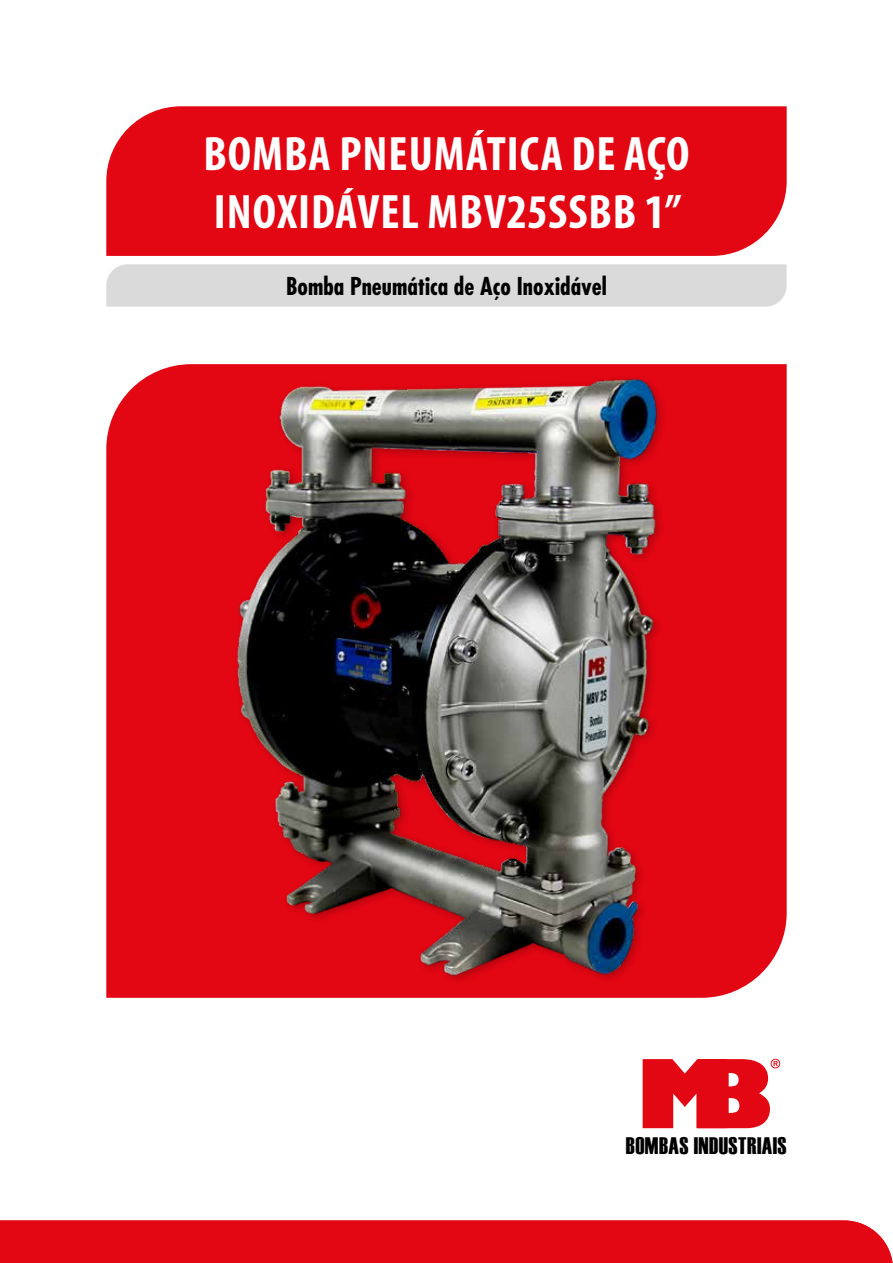
<style>
.page{position:relative;width:893px;height:1263px;background:#fff}
.page>*{position:absolute;margin:0;border:0;box-sizing:border-box;transform-origin:0 0}
.t1{font:700 condensed 48.6px/58.3px "Myriad Pro";letter-spacing:.02em;color:#fff}
.t2{font:700 condensed 24px "Futura Std";color:#000}
.t3{font:23.85px "Haettenschweiler";letter-spacing:.02em;color:#000}
</style>
<div class="page">
<div style="left:0;top:1220px;width:893px;height:43px;background:#e30613"></div>
<svg style="left:643px;top:1059px;width:137px;height:69px"></svg>
<div style="left:106px;top:106px;width:681px;height:150px;background:#e30613"></div>
<div style="left:106px;top:264px;width:681px;height:43px;background:#dadada"></div>
<svg style="left:106px;top:364px;width:681px;height:634px;background:#e41522"></svg>
<img style="left:142px;top:372px;width:609px;height:609px">
<p class="t1" style="left:203px;top:124px;width:488px">BOMBA PNEUMÁTICA DE AÇO<br>INOXIDÁVEL MBV25SSBB 1”</p>
<p class="t2" style="left:286px;top:272px;width:322px">Bomba Pneumática de Aço Inoxidável</p>
<p class="t3" style="left:626px;top:1132px;width:162px">BOMBAS INDUSTRIAIS</p>
</div>
